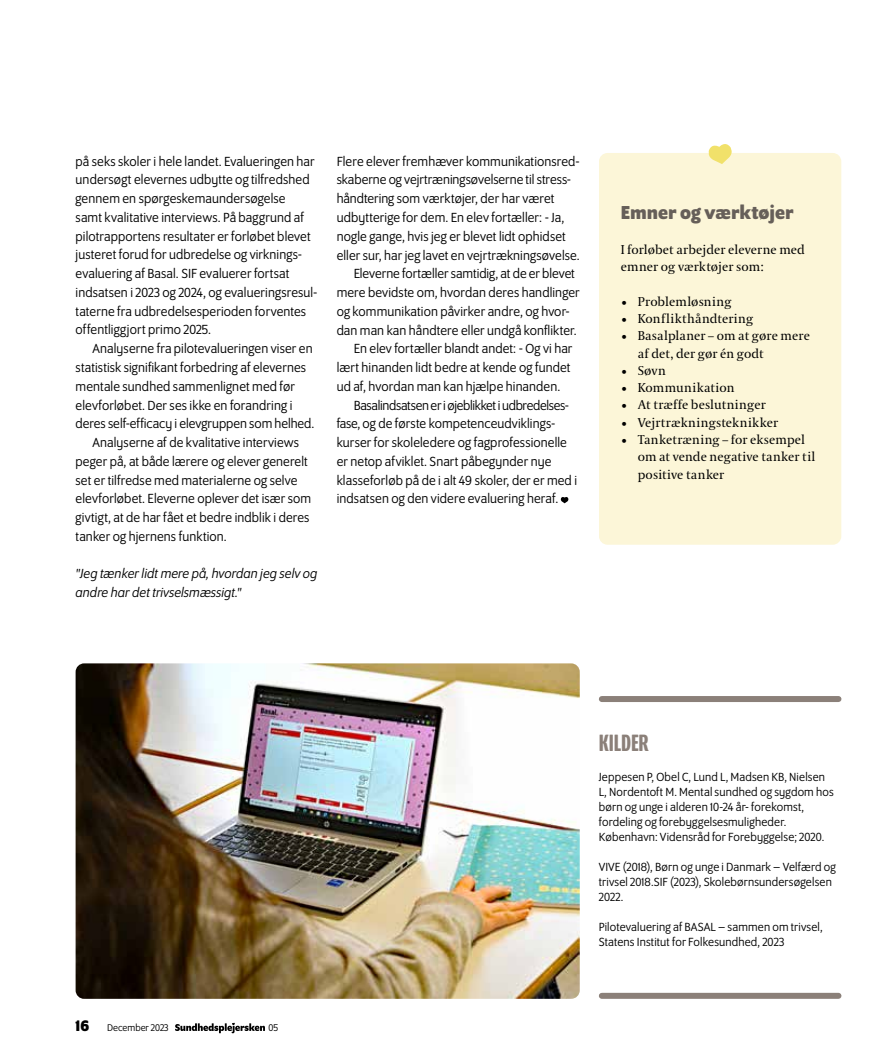
<style>
.page{position:relative;width:894px;height:1062px;background:#fff}
.page>*{position:absolute;margin:0;border:0;box-sizing:border-box;transform-origin:0 0}
.t1{font:500 25.5px "Program Nar OT";color:#8b8079}
.t2{font:700 20.25px "Program OT";color:#665f59}
.t3{font:14.25px/18.8px "Program OT";letter-spacing:.01em;color:#000}
.t4{font:italic 14.25px/18.8px "Program OT";letter-spacing:.005em;color:#000}
.t5{font:14.25px "Program OT";letter-spacing:-.02em;color:#000}
.t6{font:12.75px/15px "Program OT";letter-spacing:.015em;color:#000}
.t7{font:12.75px/17.2px "Coranto 2";letter-spacing:.005em;color:#000}
.t8{font:12.75px "Coranto 2";letter-spacing:.025em;color:#000}
.t9{font:10.5px "Program OT";color:#000}
.s1{font-weight:700;font-size:16.5px}
</style>
<div class="page">
<svg style="left:560px;top:497px;width:9px;height:6px"></svg>
<div style="left:599px;top:153px;width:242px;height:391px;background:#fcf6d8;border-radius:9px"></div>
<svg style="left:708px;top:144px;width:24px;height:20px"></svg>
<div style="left:601px;top:696px;width:237px;height:6px;background:#8b8079"></div>
<div style="left:601px;top:992px;width:237px;height:6px;background:#8b8079"></div>
<img style="left:76px;top:663px;width:503px;height:335px">
<svg style="left:175px;top:1022px;width:90px;height:11px"></svg>
<p class="t3" style="left:76px;top:152px;width:243px">på seks skoler i hele landet. Evalueringen har undersøgt elevernes udbytte og tilfredshed gennem en spørgeskemaundersøgelse<br>samt kvalitative interviews. På baggrund af pilotrapportens resultater er forløbet blevet justeret forud for udbredelse og virknings&shy;evaluering af Basal. SIF evaluerer fortsat indsatsen i 2023 og 2024, og evalueringsresul&shy;taterne fra udbredelsesperioden forventes offentliggjort primo 2025.</p>
<p class="t3" style="left:93px;top:340px;width:221px">Analyserne fra pilotevalueringen viser en</p>
<p class="t3" style="left:76px;top:359px;width:232px">statistisk signifikant forbedring af elevernes</p>
<p class="t3" style="left:76px;top:377px;width:221px">mentale sundhed sammenlignet med før</p>
<p class="t3" style="left:76px;top:396px;width:218px">elevforløbet. Der ses ikke en forandring i</p>
<p class="t3" style="left:76px;top:415px;width:240px">deres self-efficacy i elevgruppen som helhed.</p>
<p class="t3" style="left:93px;top:434px;width:208px">Analyserne af de kvalitative interviews</p>
<p class="t3" style="left:76px;top:452px;width:234px">peger på, at både lærere og elever generelt</p>
<p class="t3" style="left:76px;top:471px;width:223px">set er tilfredse med materialerne og selve</p>
<p class="t3" style="left:76px;top:490px;width:237px">elevforløbet. Eleverne oplever det især som</p>
<p class="t3" style="left:76px;top:509px;width:235px">givtigt, at de har fået et bedre indblik i deres</p>
<p class="t3" style="left:76px;top:527px;width:153px">tanker og hjernens funktion.</p>
<p class="t4" style="left:76px;top:565px;width:243px">"Jeg tænker lidt mere på, hvordan jeg selv og andre har det trivselsmæssigt."</p>
<p class="t3" style="left:336px;top:152px;width:244px">Flere elever fremhæver kommunikationsred-</p>
<p class="t3" style="left:336px;top:171px;width:236px">skaberne og vejrtræningsøvelserne til stress-</p>
<p class="t3" style="left:336px;top:190px;width:219px">håndtering som værktøjer, der har været</p>
<p class="t3" style="left:336px;top:209px;width:229px">udbytterige for dem. En elev fortæller: - Ja,</p>
<p class="t3" style="left:336px;top:227px;width:231px">nogle gange, hvis jeg er blevet lidt ophidset</p>
<p class="t3" style="left:336px;top:246px;width:244px">eller sur, har jeg lavet en vejrtrækningsøvelse.</p>
<p class="t3" style="left:354px;top:265px;width:223px">Eleverne fortæller samtidig, at de er blevet</p>
<p class="t3" style="left:336px;top:284px;width:244px">mere bevidste om, hvordan deres handlinger</p>
<p class="t3" style="left:336px;top:302px;width:234px">og kommunikation påvirker andre, og hvor-</p>
<p class="t3" style="left:336px;top:321px;width:241px">dan man kan håndtere eller undgå konflikter.</p>
<p class="t3" style="left:354px;top:340px;width:220px">En elev fortæller blandt andet: - Og vi har</p>
<p class="t3" style="left:336px;top:359px;width:235px">lært hinanden lidt bedre at kende og fundet</p>
<p class="t3" style="left:336px;top:377px;width:225px">ud af, hvordan man kan hjælpe hinanden.</p>
<p class="t5" style="left:354px;top:399px;width:217px">Basalindsatsen er i øjeblikket i udbredelses-</p>
<p class="t3" style="left:336px;top:415px;width:220px">fase, og de første kompetenceudviklings-</p>
<p class="t3" style="left:336px;top:434px;width:232px">kurser for skoleledere og fagprofessionelle</p>
<p class="t3" style="left:336px;top:452px;width:216px">er netop afviklet. Snart påbegynder nye</p>
<p class="t3" style="left:336px;top:471px;width:242px">klasseforløb på de i alt 49 skoler, der er med i</p>
<p class="t3" style="left:336px;top:490px;width:223px">indsatsen og den videre evaluering heraf.</p>
<h2 class="t2" style="left:620px;top:204px;width:174px">Emner og værktøjer</h2>
<p class="t7" style="left:620px;top:242px;width:186px">I forløbet arbejder eleverne med emner og værktøjer som:</p>
<p class="t7" style="left:620px;top:294px;width:112px">• Problemløsning</p>
<p class="t8" style="left:620px;top:313px;width:134px">• Konflikthåndtering</p>
<p class="t7" style="left:637px;top:328px;width:174px;text-indent:-17px">• Basalplaner – om at gøre mere af det, der gør én godt</p>
<p class="t7" style="left:620px;top:363px;width:47px">• Søvn</p>
<p class="t7" style="left:620px;top:380px;width:115px">• Kommunikation</p>
<p class="t7" style="left:620px;top:397px;width:146px">• At træffe beslutninger</p>
<p class="t7" style="left:620px;top:415px;width:159px">• Vejrtrækningsteknikker</p>
<p class="t7" style="left:637px;top:432px;width:179px;text-indent:-17px">• Tanketræning – for eksempel om at vende negative tanker til positive tanker</p>
<p class="t9" style="left:76px;top:1022px;width:94px"><span class="s1">16</span> December 2023</p>
<p class="t9" style="left:268px;top:1022px;width:11px">05</p>
<h1 class="t1" style="left:598px;top:727px;width:51px">KILDER</h1>
<p class="t6" style="left:598px;top:770px;width:236px">Jeppesen P, Obel C, Lund L, Madsen KB, Nielsen L, Nordentoft M. Mental sundhed og sygdom hos børn og unge i alderen 10-24 år- forekomst, fordeling og forebyggelsesmuligheder.<br>København: Vidensråd for Forebyggelse; 2020.</p>
<p class="t6" style="left:598px;top:860px;width:239px">VIVE (2018), Børn og unge i Danmark – Velfærd og trivsel 2018.SIF (2023), Skolebørnsundersøgelsen<br>2022.</p>
<p class="t6" style="left:598px;top:920px;width:225px">Pilotevaluering af BASAL – sammen om trivsel,<br>Statens Institut for Folkesundhed, 2023</p>
</div>
